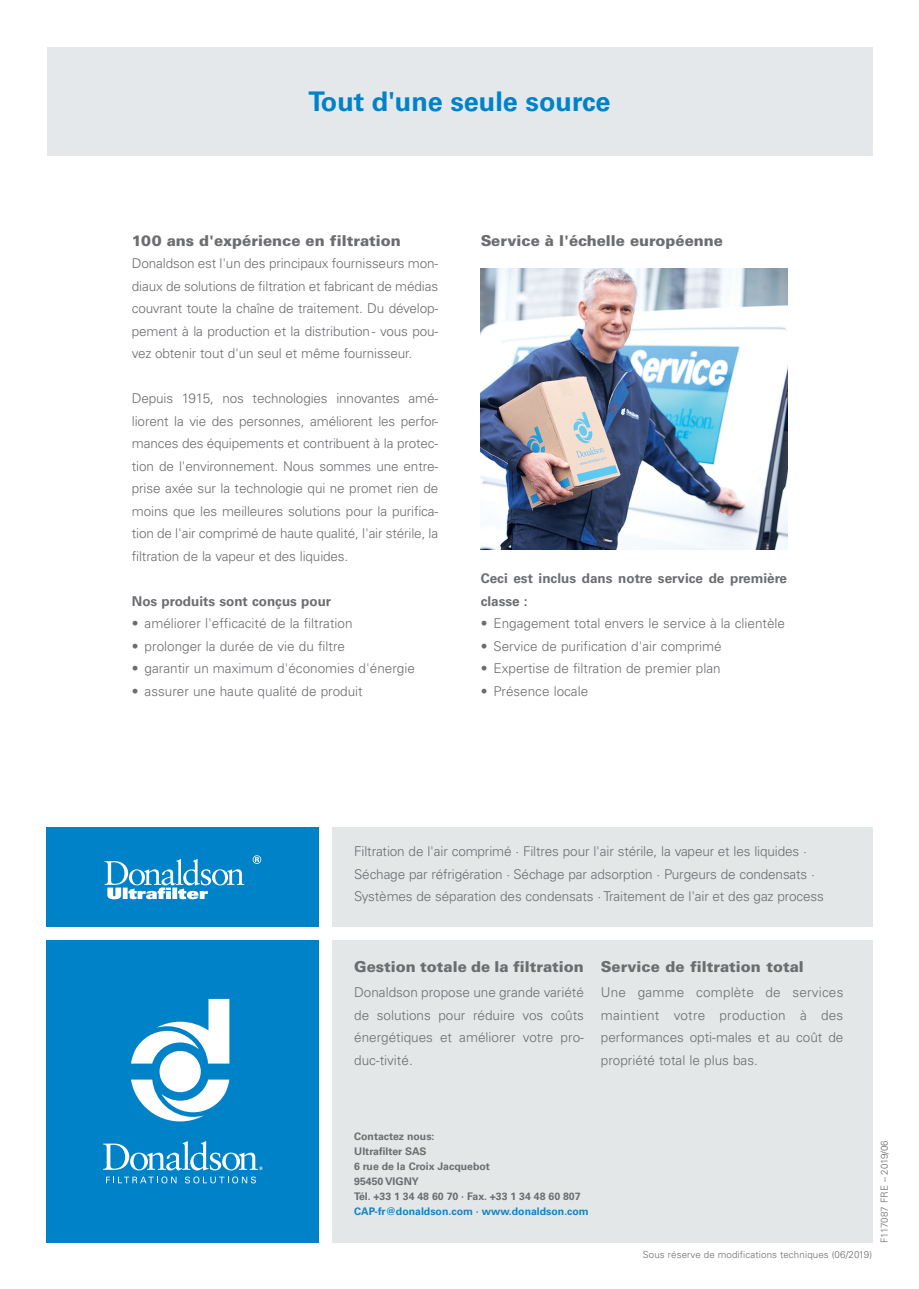
<style>
.page{position:relative;width:919px;height:1289px;background:#fff}
.page>*{position:absolute;margin:0;border:0;box-sizing:border-box;transform-origin:0 0}
.t1{font:700 27px "Univers LT Pro 65";color:#0082c8}
.t2{font:900 15px "Univers LT Std";color:#6c6d70}
.t3{font:900 15px "Univers LT Pro 75";color:#6c6d70}
.t4{font:300 13.5px/22.5px "Univers LT Pro 45";color:#6c6d70;text-align:justify}
.t5{font:700 13.5px/22.5px "Univers LT Pro 65";color:#6c6d70}
.t6{font:700 10.5px/15px "Univers LT Pro 65";color:#6c6d70}
.t7{font:700 10.5px "Univers LT Pro 65";color:#1483c1}
.t8{font:300 9.75px "Univers LT Pro 45";letter-spacing:.01em;color:#6c6d70}
</style>
<div class="page">
<div style="left:47px;top:47px;width:825px;height:108px;background:#e4e8eb"></div>
<div style="left:47px;top:940px;width:272px;height:302px;background:#0082c8"></div>
<svg style="left:106px;top:1176px;width:70px;height:7px"></svg>
<svg style="left:185px;top:1176px;width:71px;height:7px"></svg>
<svg style="left:103px;top:1141px;width:159px;height:29px"></svg>
<svg style="left:131px;top:998px;width:98px;height:123px"></svg>
<div style="left:332px;top:940px;width:540px;height:302px;background:#e3e7e8"></div>
<div style="left:47px;top:827px;width:272px;height:100px;background:#0082c8"></div>
<svg style="left:105px;top:859px;width:139px;height:40px"></svg>
<svg style="left:252px;top:855px;width:9px;height:8px"></svg>
<div style="left:332px;top:827px;width:540px;height:100px;background:#e3e7e8"></div>
<img style="left:480px;top:268px;width:307px;height:281px">
<h1 class="t1" style="left:308px;top:85px;width:303px">Tout d'une seule source</h1>
<p class="t2" style="left:132px;top:231px;width:270px">100 ans d'expérience en filtration</p>
<p class="t2" style="left:480px;top:231px;width:244px">Service à l'échelle européenne</p>
<p class="t4" style="left:132px;top:252px;width:308px">Donaldson est l'un des principaux fournisseurs mon&shy;diaux de solutions de filtration et fabricant de médias couvrant toute la chaîne de traitement. Du dévelop&shy;pement à la production et la distribution - vous pou&shy;vez obtenir tout d'un seul et même fournisseur.</p>
<p class="t4" style="left:132px;top:387px;width:308px">Depuis 1915, nos technologies innovantes amé&shy;liorent la vie des personnes, améliorent les perfor&shy;mances des équipements et contribuent à la protec&shy;tion de l'environnement. Nous sommes une entre&shy;prise axée sur la technologie qui ne promet rien de moins que les meilleures solutions pour la purifica&shy;tion de l'air comprimé de haute qualité, l'air stérile, la filtration de la vapeur et des liquides.</p>
<p class="t5" style="left:132px;top:590px;width:201px">Nos produits sont conçus pour</p>
<p class="t4" style="left:132px;top:612px;width:222px">• améliorer l'efficacité de la filtration</p>
<p class="t4" style="left:132px;top:635px;width:215px">• prolonger la durée de vie du filtre</p>
<p class="t4" style="left:132px;top:657px;width:284px">• garantir un maximum d'économies d'énergie</p>
<p class="t4" style="left:132px;top:680px;width:232px">• assurer une haute qualité de produit</p>
<p class="t5" style="left:480px;top:567px;width:308px">Ceci est inclus dans notre service de première classe :</p>
<p class="t4" style="left:480px;top:612px;width:306px">• Engagement total envers le service à la clientèle</p>
<p class="t4" style="left:480px;top:635px;width:242px">• Service de purification d'air comprimé</p>
<p class="t4" style="left:480px;top:657px;width:241px">• Expertise de filtration de premier plan</p>
<p class="t4" style="left:480px;top:680px;width:109px">• Présence locale</p>
<p class="t4" style="left:354px;top:840px;width:471px;text-align:left">Filtration de l'air comprimé · Filtres pour l'air stérile, la vapeur et les liquides ·<br>Séchage par réfrigération · Séchage par adsorption · Purgeurs de condensats ·<br>Systèmes de séparation des condensats · Traitement de l'air et des gaz process</p>
<p class="t3" style="left:354px;top:957px;width:231px">Gestion totale de la filtration</p>
<p class="t4" style="left:354px;top:981px;width:231px">Donaldson propose une grande variété de solutions pour réduire vos coûts énergétiques et améliorer votre pro&shy;duc-tivité.</p>
<p class="t3" style="left:601px;top:957px;width:204px">Service de filtration total</p>
<p class="t4" style="left:601px;top:981px;width:244px">Une gamme complète de services maintient votre production à des performances opti-males et au coût de propriété total le plus bas.</p>
<p class="t6" style="left:354px;top:1128px;width:228px">Contactez nous:<br>Ultrafilter SAS<br>6 rue de la Croix Jacquebot<br>95450 VIGNY<br>Tél. +33 1 34 48 60 70 · Fax. +33 1 34 48 60 807</p>
<p class="t7" style="left:354px;top:1205px;width:236px">CAP-fr@donaldson.com · www.donaldson.com</p>
<p class="t8" style="left:642px;top:1248px;width:231px">Sous réserve de modifications techniques (06/2019)</p>
<p class="t8" style="left:878px;top:1243px;width:105px;rotate:-90deg">F117087 FRE – 2019/06</p>
</div>
